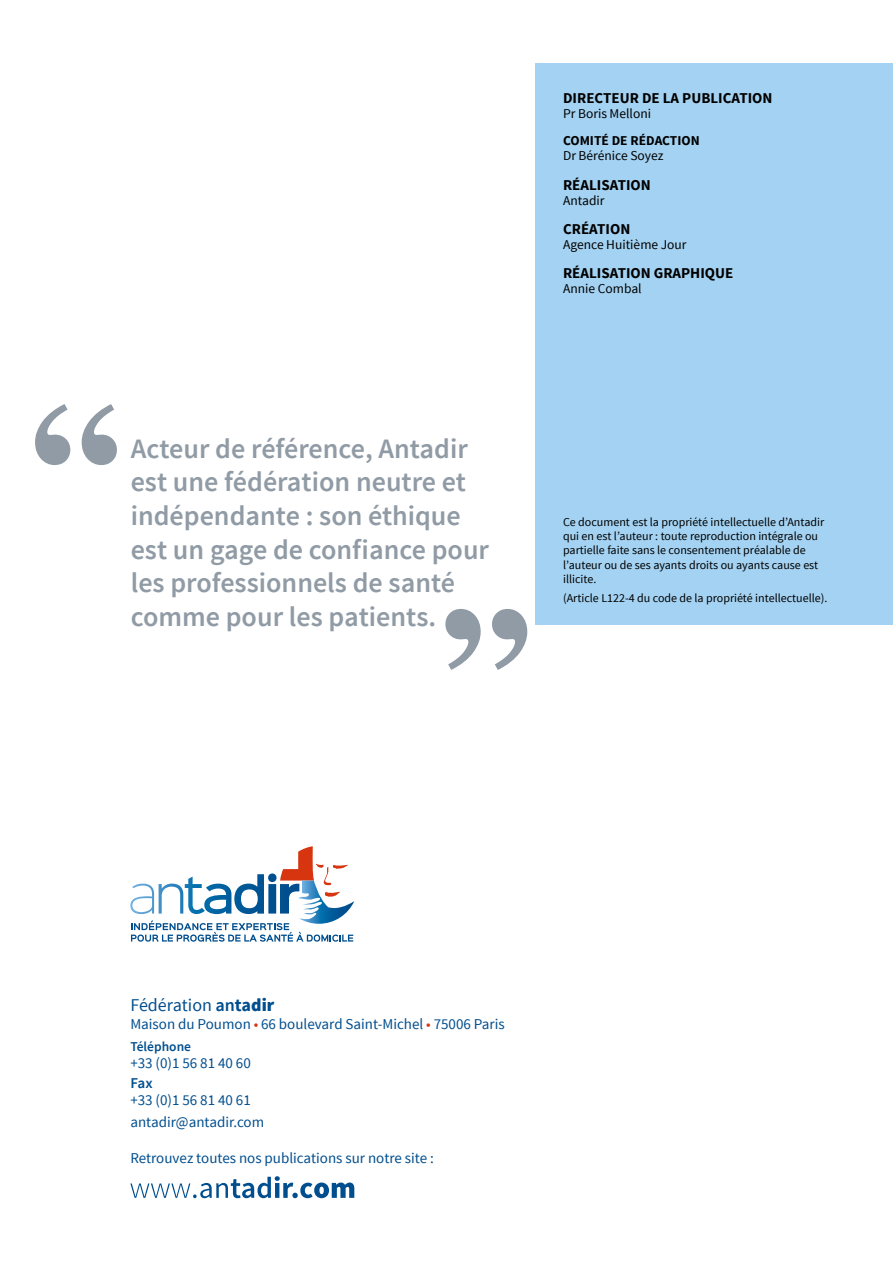
<style>
.page{position:relative;width:893px;height:1263px;background:#fff}
.page>*{position:absolute;margin:0;border:0;box-sizing:border-box;transform-origin:0 0}
.t1{font:600 28.05px/33.8px "Source Sans Pro";color:#909ba5}
.t2{font:18px "Source Sans Pro";color:#004e8e}
.t3{font:15px/22.2px "Source Sans Pro";color:#004e8e}
.t4{font:700 15px "Source Sans Pro";color:#000}
.t5{font:600 15px "Source Sans Pro";color:#004e8e}
.t6{font:13.5px "Source Sans Pro";color:#000}
.t7{font:700 13.5px "Source Sans Pro";color:#000}
.t8{font:600 13.5px "Source Sans Pro";color:#004e8e}
.t9{font:12px/14.4px "Source Sans Pro";color:#000}
.s1{font-weight:600}
.s2{font-weight:700}
.s3{font-weight:900}
.s4{color:#d63510}
</style>
<div class="page">
<div style="left:536px;top:64px;width:357px;height:561px;background:#a4d2f2"></div>
<svg style="left:130px;top:1176px;width:224px;height:22px"></svg>
<svg style="left:130px;top:846px;width:224px;height:96px"></svg>
<svg style="left:35px;top:404px;width:82px;height:61px"></svg>
<svg style="left:445px;top:609px;width:82px;height:61px"></svg>
<h1 class="t1" style="left:131px;top:432px;width:360px">Acteur de référence, Antadir est une fédération neutre et indépendante : son éthique est un gage de confiance pour les professionnels de santé comme pour les patients.</h1>
<p class="t4" style="left:563px;top:88px;width:211px">DIRECTEUR DE LA PUBLICATION</p>
<p class="t6" style="left:563px;top:105px;width:89px">Pr Boris Melloni</p>
<p class="t7" style="left:563px;top:132px;width:138px">COMITÉ DE RÉDACTION</p>
<p class="t6" style="left:563px;top:148px;width:102px">Dr Bérénice Soyez</p>
<p class="t4" style="left:563px;top:175px;width:89px">RÉALISATION</p>
<p class="t6" style="left:563px;top:192px;width:43px">Antadir</p>
<p class="t4" style="left:563px;top:219px;width:69px">CRÉATION</p>
<p class="t6" style="left:563px;top:236px;width:125px">Agence Huitième Jour</p>
<p class="t4" style="left:563px;top:264px;width:172px">RÉALISATION GRAPHIQUE</p>
<p class="t6" style="left:563px;top:280px;width:80px">Annie Combal</p>
<p class="t9" style="left:563px;top:515px;width:263px">Ce document est la propriété intellectuelle d’Antadir qui en est l’auteur : toute reproduction intégrale ou partielle faite sans le consentement préalable de l’auteur ou de ses ayants droits ou ayants cause est illicite.</p>
<p class="t9" style="left:563px;top:591px;width:266px">(Article L122-4 du code de la propriété intellectuelle).</p>
<h2 class="t2" style="left:130px;top:994px;width:145px">Fédération <span class="s1">an</span><span class="s2">ta</span><span class="s3">dir</span></h2>
<p class="t3" style="left:130px;top:1013px;width:376px">Maison du Poumon <span class="s4">•</span> 66 boulevard Saint-Michel <span class="s4">•</span> 75006 Paris</p>
<p class="t8" style="left:130px;top:1038px;width:62px">Téléphone</p>
<p class="t3" style="left:130px;top:1052px;width:122px">+33 (0)1 56 81 40 60</p>
<p class="t5" style="left:130px;top:1074px;width:24px">Fax</p>
<p class="t3" style="left:130px;top:1089px;width:135px">+33 (0)1 56 81 40 61 antadir@antadir.com</p>
<p class="t3" style="left:130px;top:1147px;width:305px">Retrouvez toutes nos publications sur notre site :</p>
</div>
